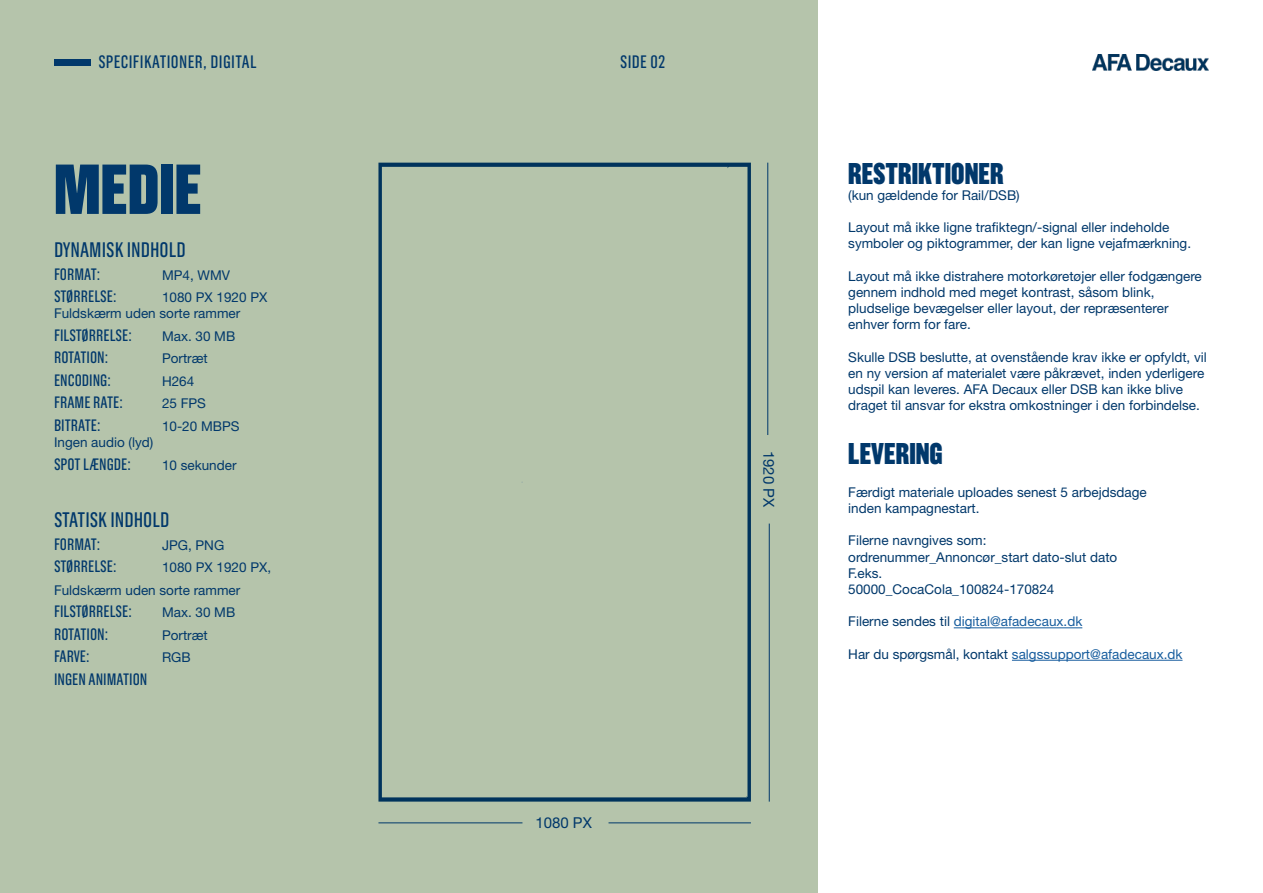
<style>
.page{position:relative;width:1263px;height:893px;background:#fff}
.page>*{position:absolute;margin:0;border:0;box-sizing:border-box;transform-origin:0 0}
.Side_2_Rubrik{font:900 70.5px "Grotzec Cond";color:#01386b}
.Side_2_Rubrik_lille{font:900 30px "Grotzec Cond";color:#01386b}
.Side_2_mellemrubrik{font:21px "Grotzec Cond";color:#01386b}
.Side_2_Pagina{font:18px "Grotzec Cond";letter-spacing:.02em;color:#01386b}
.Side_2_mellemrubrik_lille{font:16.5px "Grotzec Cond";color:#01386b}
.Side_2_PX_størrelse{font:15px "Helvetica Neue LT Std";color:#01386b}
.Side_2_Brød_pt_9{font:13.5px/16.2px "Helvetica Neue LT Std";color:#01386b}
.Side_2_mellemrubrik_lille-2{font:13.5px "Helvetica Neue LT Std";color:#01386b}
.Side_2_Brød_pt_9-2{font:13.5px "Helvetica Neue LT Std";color:#175d9e}
.s1{color:#01386b}
</style>
<div class="page">
<div style="left:0;top:0;width:818px;height:893px;background:#b5c4ab"></div>
<hr style="left:954px;top:627px;width:128px;height:1px;background:#175d9e">
<hr style="left:1012px;top:660px;width:170px;height:1px;background:#175d9e">
<img style="left:1093px;top:54px;width:116px;height:17px">
<svg style="left:378px;top:163px;width:373px;height:639px"></svg>
<hr style="left:378px;top:822px;width:144px;height:1px;background:#00386b">
<hr style="left:767px;top:163px;width:1px;height:272px;background:#00386b">
<hr style="left:769px;top:524px;width:1px;height:278px;background:#00386b">
<hr style="left:608px;top:822px;width:143px;height:1px;background:#00386b">
<div style="left:54px;top:60px;width:36px;height:6px;background:#01386b"></div>
<p class="Side_2_Pagina" style="left:98px;top:52px;width:160px">SPECIFIKATIONER, DIGITAL</p>
<p class="Side_2_Pagina" style="left:620px;top:52px;width:47px">SIDE 02</p>
<p class="Side_2_Rubrik" style="left:54px;top:148px;width:149px">MEDIE</p>
<p class="Side_2_mellemrubrik" style="left:54px;top:238px;width:133px">DYNAMISK INDHOLD</p>
<p class="Side_2_mellemrubrik_lille" style="left:54px;top:265px;width:48px">FORMAT:</p>
<p class="Side_2_mellemrubrik_lille-2" style="left:162px;top:266px;width:70px">MP4, WMV</p>
<p class="Side_2_mellemrubrik_lille" style="left:54px;top:287px;width:64px">STØRRELSE:</p>
<p class="Side_2_mellemrubrik_lille-2" style="left:162px;top:289px;width:107px">1080 PX 1920 PX</p>
<p class="Side_2_Brød_pt_9" style="left:54px;top:305px;width:188px">Fuldskærm uden sorte rammer</p>
<p class="Side_2_mellemrubrik_lille" style="left:54px;top:326px;width:79px">FILSTØRRELSE:</p>
<p class="Side_2_mellemrubrik_lille-2" style="left:162px;top:328px;width:75px">Max. 30 MB</p>
<p class="Side_2_mellemrubrik_lille" style="left:54px;top:348px;width:56px">ROTATION:</p>
<p class="Side_2_mellemrubrik_lille-2" style="left:162px;top:350px;width:47px">Portræt</p>
<p class="Side_2_mellemrubrik_lille" style="left:54px;top:371px;width:58px">ENCODING:</p>
<p class="Side_2_mellemrubrik_lille-2" style="left:162px;top:373px;width:34px">H264</p>
<p class="Side_2_mellemrubrik_lille" style="left:54px;top:393px;width:70px">FRAME RATE:</p>
<p class="Side_2_mellemrubrik_lille-2" style="left:162px;top:395px;width:46px">25 FPS</p>
<p class="Side_2_mellemrubrik_lille" style="left:54px;top:416px;width:48px">BITRATE:</p>
<p class="Side_2_mellemrubrik_lille-2" style="left:162px;top:418px;width:79px">10-20 MBPS</p>
<p class="Side_2_Brød_pt_9" style="left:54px;top:434px;width:101px">Ingen audio (lyd)</p>
<p class="Side_2_mellemrubrik_lille" style="left:54px;top:454px;width:78px">SPOT LÆNGDE:</p>
<p class="Side_2_mellemrubrik_lille-2" style="left:162px;top:456px;width:76px">10 sekunder</p>
<p class="Side_2_mellemrubrik" style="left:54px;top:508px;width:117px">STATISK INDHOLD</p>
<p class="Side_2_mellemrubrik_lille" style="left:54px;top:535px;width:48px">FORMAT:</p>
<p class="Side_2_mellemrubrik_lille-2" style="left:162px;top:536px;width:64px">JPG, PNG</p>
<p class="Side_2_mellemrubrik_lille" style="left:54px;top:557px;width:64px">STØRRELSE:</p>
<p class="Side_2_mellemrubrik_lille-2" style="left:162px;top:559px;width:111px">1080 PX 1920 PX,</p>
<p class="Side_2_mellemrubrik_lille-2" style="left:54px;top:581px;width:188px">Fuldskærm uden sorte rammer</p>
<p class="Side_2_mellemrubrik_lille" style="left:54px;top:602px;width:79px">FILSTØRRELSE:</p>
<p class="Side_2_mellemrubrik_lille-2" style="left:162px;top:604px;width:75px">Max. 30 MB</p>
<p class="Side_2_mellemrubrik_lille" style="left:54px;top:625px;width:56px">ROTATION:</p>
<p class="Side_2_mellemrubrik_lille-2" style="left:162px;top:626px;width:47px">Portræt</p>
<p class="Side_2_mellemrubrik_lille" style="left:54px;top:647px;width:37px">FARVE:</p>
<p class="Side_2_mellemrubrik_lille-2" style="left:162px;top:649px;width:30px">RGB</p>
<p class="Side_2_mellemrubrik_lille" style="left:54px;top:670px;width:95px">INGEN ANIMATION</p>
<p class="Side_2_PX_størrelse" style="left:535px;top:814px;width:58px">1080 PX</p>
<p class="Side_2_PX_størrelse" style="left:778px;top:451px;width:58px;rotate:90deg">1920 PX</p>
<p class="Side_2_Rubrik_lille" style="left:848px;top:155px;width:157px">RESTRIKTIONER</p>
<p class="Side_2_Brød_pt_9" style="left:848px;top:187px;width:173px">(kun gældende for Rail/DSB)</p>
<p class="Side_2_Brød_pt_9" style="left:848px;top:219px;width:323px">Layout må ikke ligne trafiktegn/-signal eller indeholde</p>
<p class="Side_2_Brød_pt_9" style="left:848px;top:235px;width:344px">symboler og piktogrammer, der kan ligne vejafmærkning.</p>
<p class="Side_2_Brød_pt_9" style="left:848px;top:268px;width:355px">Layout må ikke distrahere motorkøretøjer eller fodgængere gennem indhold med meget kontrast, såsom blink,</p>
<p class="Side_2_Brød_pt_9" style="left:848px;top:300px;width:322px">pludselige bevægelser eller layout, der repræsenterer</p>
<p class="Side_2_Brød_pt_9" style="left:848px;top:316px;width:124px">enhver form for fare.</p>
<p class="Side_2_Brød_pt_9" style="left:848px;top:349px;width:360px">Skulle DSB beslutte, at ovenstående krav ikke er opfyldt, vil en ny version af materialet være påkrævet, inden yderligere udspil kan leveres. AFA Decaux eller DSB kan ikke blive</p>
<p class="Side_2_Brød_pt_9" style="left:848px;top:397px;width:353px">draget til ansvar for ekstra omkostninger i den forbindelse.</p>
<p class="Side_2_Rubrik_lille" style="left:848px;top:436px;width:96px">LEVERING</p>
<p class="Side_2_Brød_pt_9" style="left:848px;top:484px;width:300px">Færdigt materiale uploades senest 5 arbejdsdage inden kampagnestart.</p>
<p class="Side_2_Brød_pt_9" style="left:848px;top:532px;width:140px">Filerne navngives som:</p>
<p class="Side_2_Brød_pt_9" style="left:848px;top:548px;width:271px">ordrenummer_Annoncør_start dato-slut dato<br>F.eks.</p>
<p class="Side_2_Brød_pt_9" style="left:848px;top:581px;width:208px">50000_CocaCola_100824-170824</p>
<p class="Side_2_Brød_pt_9-2" style="left:848px;top:613px;width:236px"><span class="s1">Filerne sendes til</span> digital@afadecaux.dk</p>
<p class="Side_2_Brød_pt_9-2" style="left:848px;top:646px;width:336px"><span class="s1">Har du spørgsmål, kontakt</span> salgssupport@afadecaux.dk</p>
</div>
